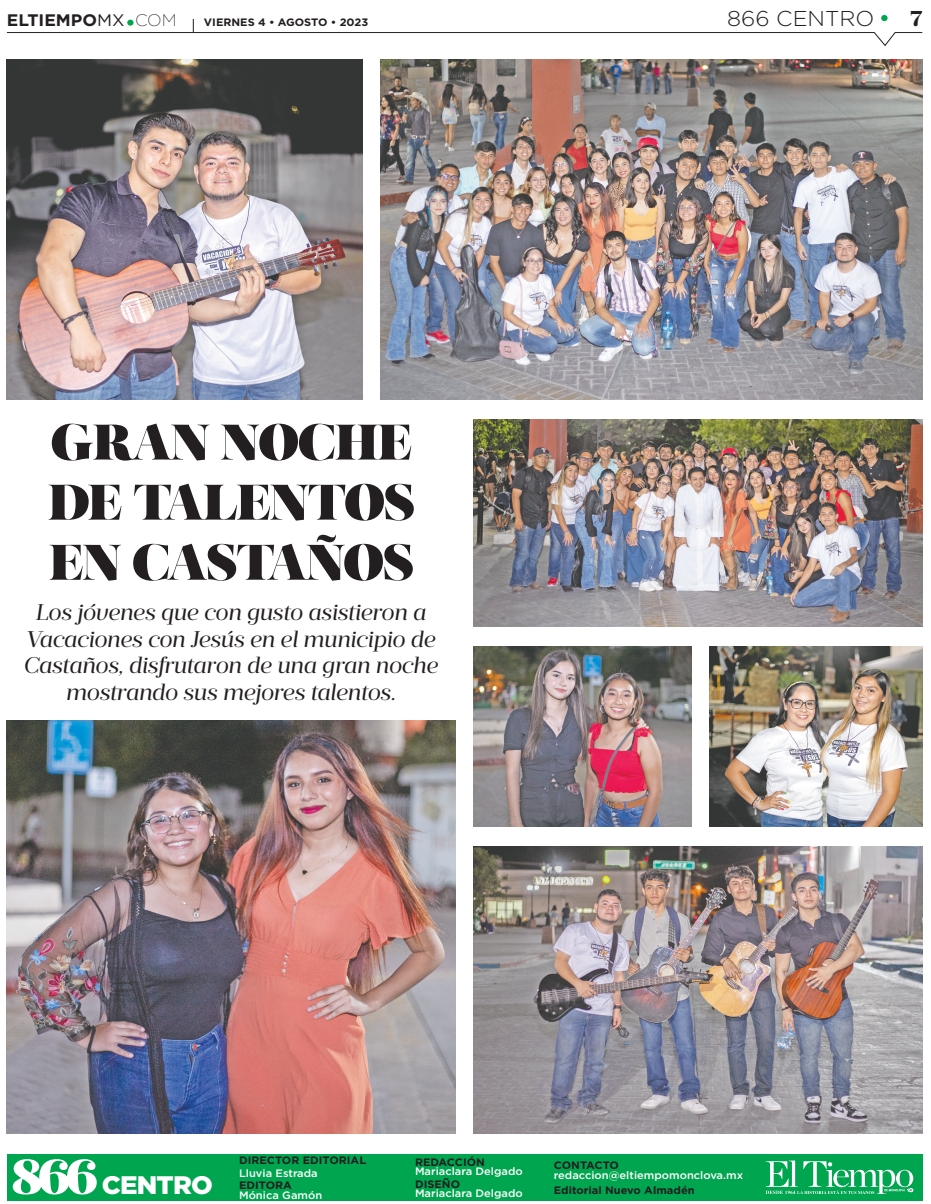
<style>
.page{position:relative;width:931px;height:1204px;background:#fff}
.page>*{position:absolute;margin:0;border:0;box-sizing:border-box;transform-origin:0 0}
.t1{font:50px/60.1px "Salome";letter-spacing:-.03em;color:#231f20;text-align:justify}
.t2{font:900 25.38px "Gotham";letter-spacing:-.03em;color:#fff}
.t3{font:italic 22.62px/26.8px "Prumo Deck";letter-spacing:-.01em;color:#231f20;text-align:center}
.t4{font:300 21.5px "Gotham";color:#231f20}
.t5{font:700 21.5px "Prumo Deck";color:#231f20}
.t6{font:700 16.62px "Gotham";color:#231f20}
.t7{font:500 10.75px "Gotham";color:#fff}
.t8{font:700 10.75px "Gotham";color:#231f20}
.t9{font:700 10.75px "Gotham";letter-spacing:-.02em;color:#231f20}
.s1{font-weight:400}
.s2{font-weight:200}
.s3{font-family:"Prumo Deck";font-size:49.12px}
</style>
<div class="page">
<svg style="left:7px;top:15px;width:915px;height:31px"></svg>
<div style="left:7px;top:1154px;width:915px;height:46px;background:#00a54f"></div>
<svg style="left:765px;top:1160px;width:148px;height:34px"></svg>
<img style="left:7px;top:59px;width:355px;height:340px">
<img style="left:709px;top:646px;width:213px;height:181px">
<img style="left:380px;top:59px;width:542px;height:340px">
<img style="left:473px;top:646px;width:218px;height:181px">
<img style="left:473px;top:419px;width:449px;height:207px">
<img style="left:7px;top:720px;width:449px;height:414px">
<img style="left:473px;top:847px;width:449px;height:287px">
<p class="t6" style="left:7px;top:9px;width:171px">ELTIEMPO<span class="s1">MX</span> <span class="s2">COM</span></p>
<p class="t8" style="left:204px;top:15px;width:166px">VIERNES 4 • AGOSTO • 2023</p>
<p class="t4" style="left:727px;top:4px;width:149px">866 CENTRO</p>
<p class="t5" style="left:910px;top:4px;width:13px">7</p>
<h1 class="t1" style="left:48px;top:412px;width:369px">GRAN NOCHE DE TALENTOS EN CASTAÑOS</h1>
<p class="t3" style="left:24px;top:599px;width:416px">Los jóvenes que con gusto asistieron a Vacaciones con Jesús en el municipio de Castaños, disfrutaron de una gran noche mostrando sus mejores talentos.</p>
<p class="t2" style="left:11px;top:1167px;width:203px"><span class="s3">866</span> CENTRO</p>
<p class="t8" style="left:239px;top:1153px;width:129px">DIRECTOR EDITORIAL</p>
<p class="t7" style="left:239px;top:1166px;width:80px">Lluvia Estrada</p>
<p class="t8" style="left:239px;top:1178px;width:54px">EDITORA</p>
<p class="t7" style="left:239px;top:1188px;width:85px">Mónica Gamón</p>
<p class="t8" style="left:415px;top:1155px;width:71px">REDACCIÓN</p>
<p class="t7" style="left:415px;top:1164px;width:109px">Mariaclara Delgado</p>
<p class="t8" style="left:415px;top:1177px;width:47px">DISEÑO</p>
<p class="t7" style="left:415px;top:1186px;width:109px">Mariaclara Delgado</p>
<p class="t9" style="left:554px;top:1158px;width:67px">CONTACTO</p>
<p class="t7" style="left:554px;top:1168px;width:191px">redaccion@eltiempomonclova.mx</p>
<p class="t8" style="left:554px;top:1183px;width:142px">Editorial Nuevo Almadén</p>
</div>
